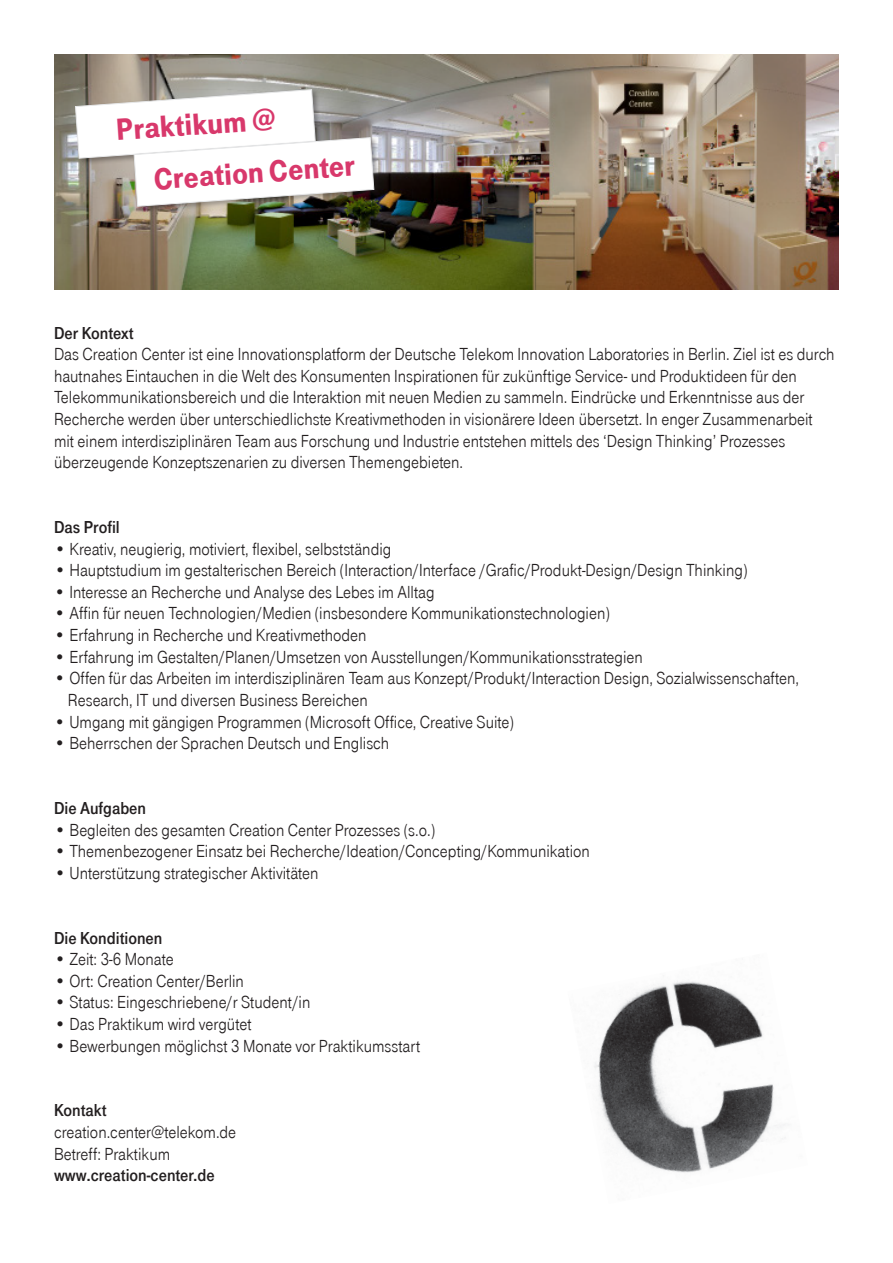
<style>
.page{position:relative;width:893px;height:1263px;background:#fff}
.page>*{position:absolute;margin:0;border:0;box-sizing:border-box;transform-origin:0 0}
.t1{font:31.5px/51.9px "Tele Grotesk Ultr";color:#d8386b}
.t2{font:18px/21.6px "Tele Grotesk Norm";color:#231f20}
.t3{font:18px "Tele Grotesk Fett";color:#231f20}
</style>
<div class="page">
<img style="left:54px;top:54px;width:785px;height:236px">
<img style="left:594px;top:981px;width:192px;height:192px">
<img style="left:132px;top:136px;width:249px;height:78px">
<svg style="left:75px;top:89px;width:300px;height:118px"></svg>
<h1 class="t1" style="left:148px;top:99px;width:203px;text-indent:-34px;rotate:-4deg">Praktikum @<br>Creation Center</h1>
<p class="t3" style="left:54px;top:320px;width:81px">Der Kontext</p>
<p class="t2" style="left:54px;top:342px;width:782px">Das Creation Center ist eine Innovationsplatform der Deutsche Telekom Innovation Laboratories in Berlin. Ziel ist es durch hautnahes Eintauchen in die Welt des Konsumenten Inspirationen für zukünftige Service- und Produktideen für den Telekommunikationsbereich und die Interaktion mit neuen Medien zu sammeln. Eindrücke und Erkenntnisse aus der Recherche werden über unterschiedlichste Kreativmethoden in visionärere Ideen übersetzt. In enger Zusammenarbeit mit einem interdisziplinären Team aus Forschung und Industrie entstehen mittels des ‘Design Thinking’ Prozesses überzeugende Konzeptszenarien zu diversen Themengebieten.</p>
<p class="t3" style="left:54px;top:515px;width:67px">Das Profil</p>
<p class="t2" style="left:54px;top:536px;width:339px">• Kreativ, neugierig, motiviert, flexibel, selbstständig</p>
<p class="t2" style="left:54px;top:558px;width:695px">• Hauptstudium im gestalterischen Bereich (Interaction/Interface /Grafic/Produkt-Design/Design Thinking)</p>
<p class="t2" style="left:54px;top:579px;width:382px">• Interesse an Recherche und Analyse des Lebes im Alltag</p>
<p class="t2" style="left:54px;top:601px;width:557px">• Affin für neuen Technologien/Medien (insbesondere Kommunikationstechnologien)</p>
<p class="t2" style="left:54px;top:623px;width:314px">• Erfahrung in Recherche und Kreativmethoden</p>
<p class="t2" style="left:54px;top:644px;width:590px">• Erfahrung im Gestalten/Planen/Umsetzen von Ausstellungen/Kommunikationsstrategien</p>
<p class="t2" style="left:68px;top:666px;width:733px;text-indent:-14px">• Offen für das Arbeiten im interdisziplinären Team aus Konzept/Produkt/Interaction Design, Sozialwissenschaften,<br>Research, IT und diversen Business Bereichen</p>
<p class="t2" style="left:54px;top:709px;width:461px">• Umgang mit gängigen Programmen (Microsoft Office, Creative Suite)</p>
<p class="t2" style="left:54px;top:731px;width:337px">• Beherrschen der Sprachen Deutsch und Englisch</p>
<p class="t3" style="left:54px;top:795px;width:94px">Die Aufgaben</p>
<p class="t2" style="left:54px;top:817px;width:383px">• Begleiten des gesamten Creation Center Prozesses (s.o.)</p>
<p class="t2" style="left:54px;top:839px;width:537px">• Themenbezogener Einsatz bei Recherche/Ideation/Concepting/Kommunikation</p>
<p class="t2" style="left:54px;top:860px;width:266px">• Unterstützung strategischer Aktivitäten</p>
<p class="t3" style="left:54px;top:925px;width:110px">Die Konditionen</p>
<p class="t2" style="left:54px;top:947px;width:121px">• Zeit: 3-6 Monate</p>
<p class="t2" style="left:54px;top:968px;width:191px">• Ort: Creation Center/Berlin</p>
<p class="t2" style="left:54px;top:990px;width:258px">• Status: Eingeschriebene/r Student/in</p>
<p class="t2" style="left:54px;top:1011px;width:199px">• Das Praktikum wird vergütet</p>
<p class="t2" style="left:54px;top:1033px;width:368px">• Bewerbungen möglichst 3 Monate vor Praktikumsstart</p>
<p class="t3" style="left:54px;top:1098px;width:54px">Kontakt</p>
<p class="t2" style="left:54px;top:1119px;width:184px">creation.center@telekom.de<br>Betreff: Praktikum</p>
<p class="t3" style="left:54px;top:1163px;width:162px">www.creation-center.de</p>
</div>
